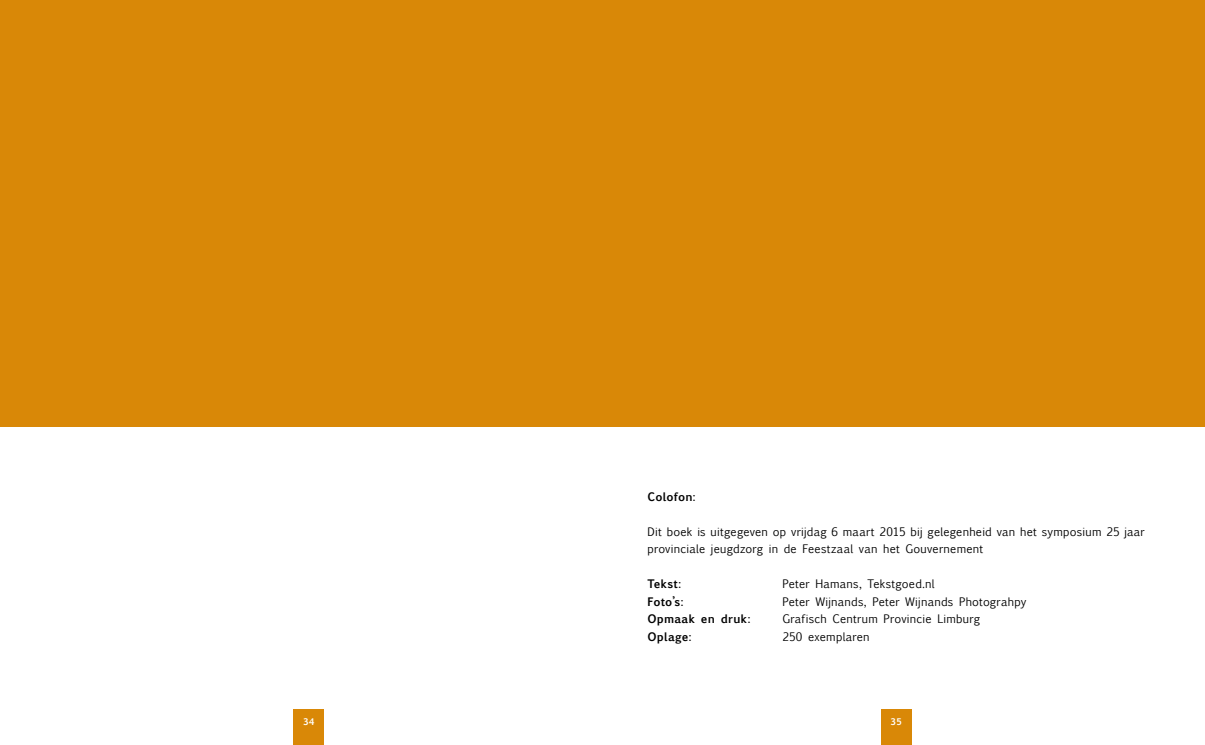
<style>
.page{position:relative;width:1205px;height:745px;background:#fff}
.page>*{position:absolute;margin:0;border:0;box-sizing:border-box;transform-origin:0 0}
.t1{font:11.25px/17.5px "Euphemia UCAS";letter-spacing:.02em;color:#000}
.t2{font:700 11.25px "Euphemia UCAS";letter-spacing:.015em;color:#000}
.t3{font:700 8.75px "Euphemia UCAS";color:#fff}
</style>
<div class="page">
<div style="left:0;top:0;width:602px;height:426px;background:#d98807"></div>
<div style="left:602px;top:0;width:603px;height:426px;background:#d98807"></div>
<div style="left:293px;top:708px;width:31px;height:36px;background:#d98807"></div>
<div style="left:881px;top:708px;width:30px;height:36px;background:#d98807"></div>
<p class="t2" style="left:647px;top:487px;width:50px">Colofon:</p>
<p class="t1" style="left:647px;top:522px;width:499px">Dit boek is uitgegeven op vrijdag 6 maart 2015 bij gelegenheid van het symposium 25 jaar provinciale jeugdzorg in de Feestzaal van het Gouvernement</p>
<p class="t2" style="left:647px;top:575px;width:35px">Tekst:</p>
<p class="t1" style="left:782px;top:575px;width:154px">Peter Hamans, Tekstgoed.nl</p>
<p class="t2" style="left:647px;top:592px;width:38px">Foto’s:</p>
<p class="t1" style="left:782px;top:592px;width:245px">Peter Wijnands, Peter Wijnands Photograhpy</p>
<p class="t2" style="left:647px;top:610px;width:105px">Opmaak en druk:</p>
<p class="t1" style="left:782px;top:610px;width:199px">Grafisch Centrum Provincie Limburg</p>
<p class="t2" style="left:647px;top:627px;width:46px">Oplage:</p>
<p class="t1" style="left:782px;top:627px;width:89px">250 exemplaren</p>
<p class="t3" style="left:303px;top:715px;width:13px">34</p>
<p class="t3" style="left:890px;top:715px;width:13px">35</p>
</div>
